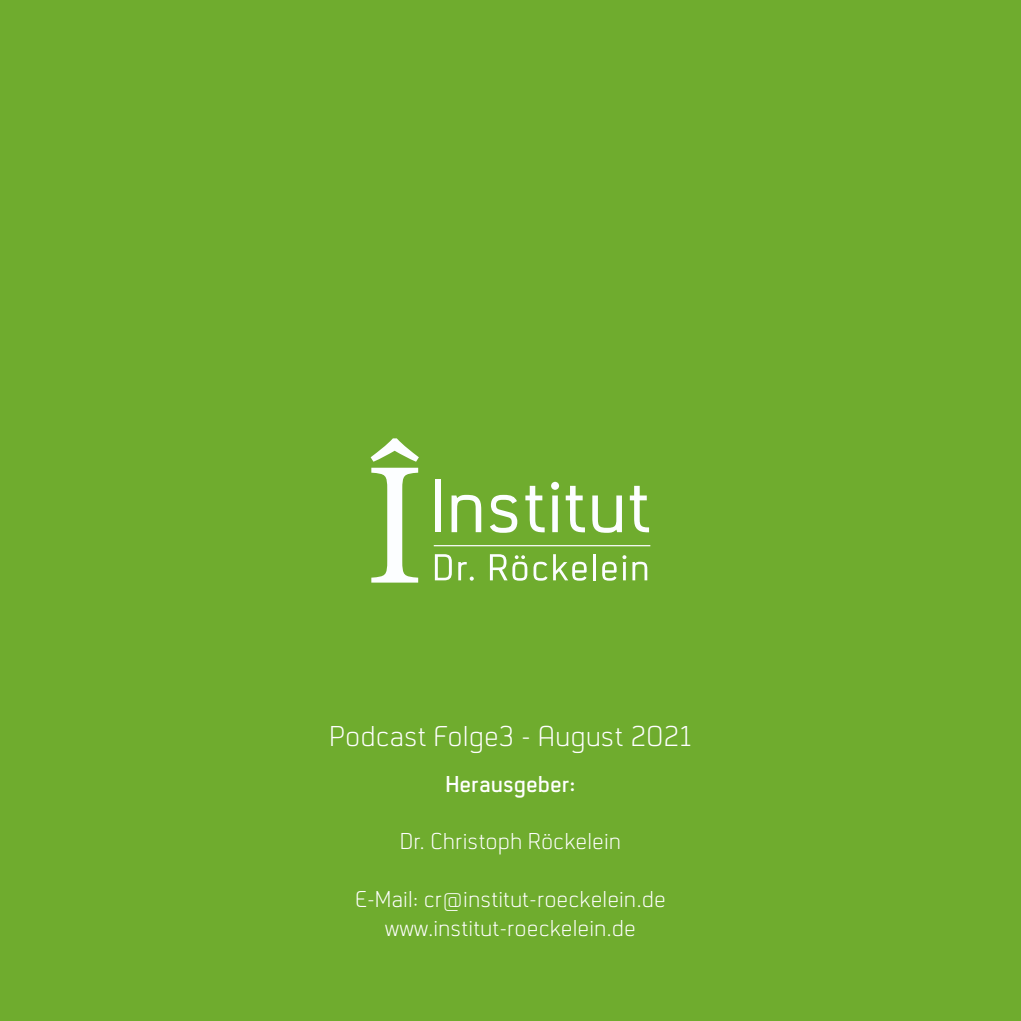
<style>
.page{position:relative;width:1021px;height:1021px;background:#fff}
.page>*{position:absolute;margin:0;border:0;box-sizing:border-box;transform-origin:0 0}
.t1{font:300 30px "Neustadt";color:#fff}
.t2{font:300 24px/28.8px "Neustadt";color:#fff;text-align:center}
.t3{font:600 24px "Neustadt";color:#fff}
</style>
<div class="page">
<div style="left:0;top:0;width:1020px;height:1020px;background:#6fac2e"></div>
<div style="left:434px;top:480px;width:6px;height:52px;background:#fcfeff"></div>
<svg style="left:451px;top:495px;width:30px;height:37px"></svg>
<svg style="left:490px;top:495px;width:27px;height:38px"></svg>
<svg style="left:525px;top:486px;width:19px;height:46px"></svg>
<div style="left:552px;top:495px;width:6px;height:37px;background:#fcfeff"></div>
<div style="left:551px;top:482px;width:8px;height:8px;background:#fcfeff;border-radius:50%"></div>
<svg style="left:565px;top:486px;width:20px;height:46px"></svg>
<svg style="left:592px;top:495px;width:30px;height:38px"></svg>
<svg style="left:629px;top:486px;width:20px;height:46px"></svg>
<svg style="left:435px;top:554px;width:17px;height:26px"></svg>
<svg style="left:458px;top:562px;width:16px;height:18px"></svg>
<svg style="left:490px;top:554px;width:37px;height:26px"></svg>
<svg style="left:533px;top:561px;width:14px;height:19px"></svg>
<svg style="left:553px;top:554px;width:33px;height:26px"></svg>
<hr style="left:593px;top:554px;width:3px;height:26px;background:#fcfeff">
<svg style="left:602px;top:561px;width:14px;height:19px"></svg>
<hr style="left:623px;top:562px;width:3px;height:18px;background:#fcfeff">
<svg style="left:622px;top:555px;width:4px;height:4px"></svg>
<svg style="left:632px;top:561px;width:15px;height:19px"></svg>
<hr style="left:434px;top:545px;width:216px;height:1px;background:#fcfeff">
<svg style="left:370px;top:438px;width:49px;height:144px"></svg>
<p class="t1" style="left:329px;top:720px;width:364px">Podcast Folge3 - August 2021</p>
<p class="t3" style="left:445px;top:771px;width:132px">Herausgeber:</p>
<p class="t2" style="left:400px;top:827px;width:223px">Dr. Christoph Röckelein</p>
<p class="t2" style="left:355px;top:885px;width:312px">E-Mail: cr@institut-roeckelein.de www.institut-roeckelein.de</p>
</div>
